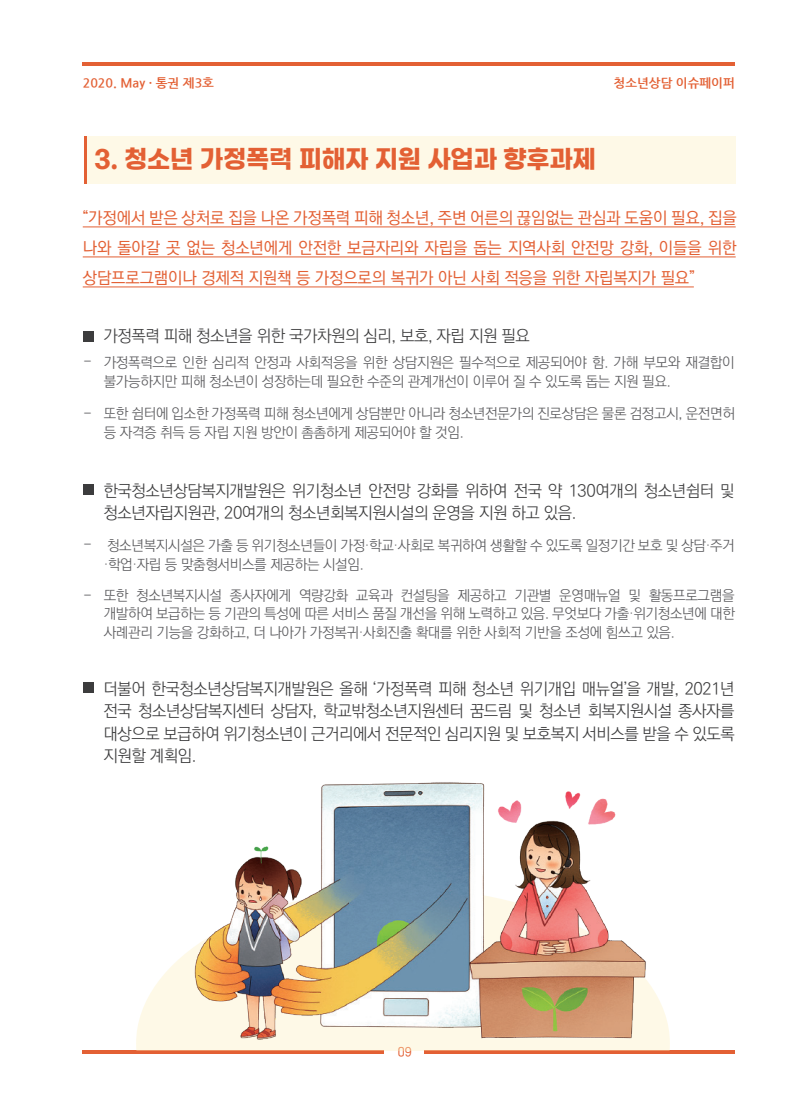
<style>
.page{position:relative;width:808px;height:1106px;background:#fff}
.page>*{position:absolute;margin:0;border:0;box-sizing:border-box;transform-origin:0 0}
.t1{font:25.5px "Gmarket Sans TTF Bold";letter-spacing:-.01em;color:#e36034;scale:.95 1}
.t2{font:300 16.5px/22.5px "Ko Pub World Dotum";letter-spacing:-.025em;color:#3c3c3d}
.t3{font:500 16.5px/30px "Ko Pub World Dotum";letter-spacing:-.01em;color:#e36034;text-align:justify}
.t4{font:300 14.4px/18.8px "Ko Pub World Dotum";letter-spacing:-.025em;color:#5a5a5d}
.t5{font:700 12.45px "Nanum Gothic";color:#e36034}
.t6{font:10.95px "TT Omni Gothic M";color:#e36034}
</style>
<div class="page">
<div style="left:84px;top:136px;width:652px;height:48px;background:#fef9e7"></div>
<hr style="left:85px;top:136px;width:2px;height:47px;background:#e36034">
<hr style="left:83px;top:63px;width:652px;height:3px;background:#e36034">
<hr style="left:83px;top:1050px;width:652px;height:3px;background:#e36034">
<hr style="left:83px;top:227px;width:653px;height:1px;background:#e36034">
<hr style="left:83px;top:257px;width:653px;height:1px;background:#e36034">
<hr style="left:83px;top:287px;width:611px;height:1px;background:#e36034">
<div style="left:83px;top:331px;width:10px;height:10px;background:#3c3c3d"></div>
<div style="left:83px;top:484px;width:10px;height:10px;background:#3c3c3d"></div>
<div style="left:83px;top:682px;width:10px;height:10px;background:#3c3c3d"></div>
<img style="left:139px;top:782px;width:525px;height:272px">
<p class="t5" style="left:83px;top:77px;width:133px">2020. May · 통권 제3호</p>
<p class="t5" style="left:614px;top:76px;width:123px">청소년상담 이슈페이퍼</p>
<h1 class="t1" style="left:95px;top:145px;width:529px">3. 청소년 가정폭력 피해자 지원 사업과 향후과제</h1>
<p class="t3" style="left:83px;top:204px;width:655px">“가정에서 받은 상처로 집을 나온 가정폭력 피해 청소년, 주변 어른의 끊임없는 관심과 도움이 필요, 집을 나와 돌아갈 곳 없는 청소년에게 안전한 보금자리와 자립을 돕는 지역사회 안전망 강화, 이들을 위한 상담프로그램이나 경제적 지원책 등 가정으로의 복귀가 아닌 사회 적응을 위한 자립복지가 필요”</p>
<p class="t4" style="left:84px;top:353px;width:10px">-</p>
<p class="t4" style="left:84px;top:404px;width:10px">-</p>
<p class="t2" style="left:104px;top:325px;width:428px">가정폭력 피해 청소년을 위한 국가차원의 심리, 보호, 자립 지원 필요</p>
<p class="t4" style="left:104px;top:353px;width:632px">가정폭력으로 인한 심리적 안정과 사회적응을 위한 상담지원은 필수적으로 제공되어야 함. 가해 부모와 재결합이 불가능하지만 피해 청소년이 성장하는데 필요한 수준의 관계개선이 이루어 질 수 있도록 돕는 지원 필요.</p>
<p class="t4" style="left:104px;top:404px;width:633px">또한 쉼터에 입소한 가정폭력 피해 청소년에게 상담뿐만 아니라 청소년전문가의 진로상담은 물론 검정고시, 운전면허 등 자격증 취득 등 자립 지원 방안이 촘촘하게 제공되어야 할 것임.</p>
<p class="t4" style="left:84px;top:536px;width:10px">-</p>
<p class="t4" style="left:84px;top:586px;width:10px">-</p>
<p class="t2" style="left:104px;top:480px;width:632px">한국청소년상담복지개발원은 위기청소년 안전망 강화를 위하여 전국 약 130여개의 청소년쉼터 및 청소년자립지원관, 20여개의 청소년회복지원시설의 운영을 지원 하고 있음.</p>
<p class="t4" style="left:104px;top:536px;width:632px">청소년복지시설은 가출 등 위기청소년들이 가정·학교·사회로 복귀하여 생활할 수 있도록 일정기간 보호 및 상담·주거 ·학업·자립 등 맞춤형서비스를 제공하는 시설임.</p>
<p class="t4" style="left:104px;top:586px;width:633px;text-align:justify">또한 청소년복지시설 종사자에게 역량강화 교육과 컨설팅을 제공하고 기관별 운영매뉴얼 및 활동프로그램을 개발하여 보급하는 등 기관의 특성에 따른 서비스 품질 개선을 위해 노력하고 있음. 무엇보다 가출·위기청소년에 대한 사례관리 기능을 강화하고, 더 나아가 가정복귀·사회진출 확대를 위한 사회적 기반을 조성에 힘쓰고 있음.</p>
<p class="t2" style="left:104px;top:678px;width:633px;text-align:justify">더불어 한국청소년상담복지개발원은 올해 ‘가정폭력 피해 청소년 위기개입 매뉴얼’을 개발, 2021년 전국 청소년상담복지센터 상담자, 학교밖청소년지원센터 꿈드림 및 청소년 회복지원시설 종사자를 대상으로 보급하여 위기청소년이 근거리에서 전문적인 심리지원 및 보호복지 서비스를 받을 수 있도록 지원할 계획임.</p>
<p class="t6" style="left:398px;top:1046px;width:15px">09</p>
</div>
